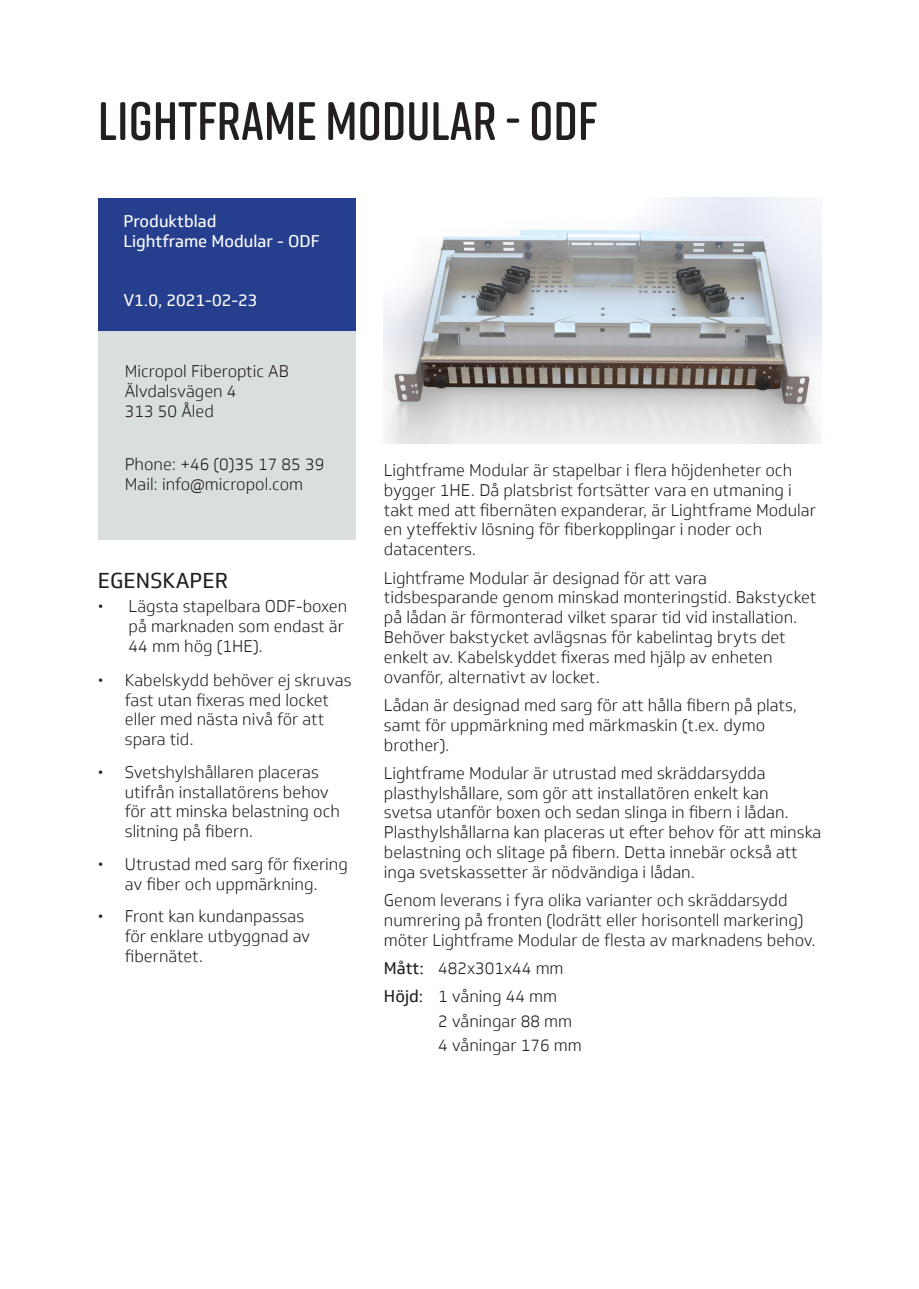
<style>
.page{position:relative;width:919px;height:1289px;background:#fff}
.page>*{position:absolute;margin:0;border:0;box-sizing:border-box;transform-origin:0 0}
.t1{font:600 54px "Rift Soft";color:#231f20}
.Brödtext{font:21px "Soleto";color:#231f20}
.Brödtext-2{font:300 16.5px/19.8px "Soleto";color:#231f20}
.t2{font:16.5px "Soleto";color:#fff}
.s1{font-weight:400}
</style>
<div class="page">
<div style="left:98px;top:312px;width:258px;height:227px;background:#d9dfdf"></div>
<div style="left:98px;top:198px;width:258px;height:132px;background:#253f8e"></div>
<img style="left:384px;top:198px;width:437px;height:245px">
<p class="t1" style="left:98px;top:83px;width:501px">LIGHTFRAME MODULAR - ODF</p>
<p class="t2" style="left:123px;top:211px;width:95px">Produktblad</p>
<p class="t2" style="left:123px;top:231px;width:198px">Lightframe Modular - ODF</p>
<p class="t2" style="left:123px;top:290px;width:136px">V1.0, 2021-02-23</p>
<p class="Brödtext-2" style="left:125px;top:361px;width:165px">Micropol Fiberoptic AB</p>
<p class="Brödtext-2" style="left:125px;top:381px;width:113px">Älvdalsvägen 4</p>
<p class="Brödtext-2" style="left:125px;top:401px;width:91px">313 50 Åled</p>
<p class="Brödtext-2" style="left:125px;top:454px;width:201px">Phone: +46 (0)35 17 85 39</p>
<p class="Brödtext-2" style="left:125px;top:474px;width:180px">Mail: info@micropol.com</p>
<p class="Brödtext" style="left:98px;top:567px;width:131px">EGENSKAPER</p>
<p class="Brödtext-2" style="left:129px;top:596px;width:220px;text-indent:-31px">• Lägsta stapelbara ODF-boxen på marknaden som endast är<br>44 mm hög (1HE).</p>
<p class="Brödtext-2" style="left:125px;top:670px;width:228px;text-indent:-27px">• Kabelskydd behöver ej skruvas fast utan fixeras med locket eller med nästa nivå för att spara tid.</p>
<p class="Brödtext-2" style="left:125px;top:762px;width:217px;text-indent:-27px">• Svetshylshållaren placeras utifrån installatörens behov för att minska belastning och slitning på fibern.</p>
<p class="Brödtext-2" style="left:98px;top:854px;width:251px;text-align:center">• Utrustad med sarg för fixering av fiber och uppmärkning.</p>
<p class="Brödtext-2" style="left:125px;top:906px;width:187px;text-indent:-27px">• Front kan kundanpassas för enklare utbyggnad av fibernätet.</p>
<p class="Brödtext-2" style="left:384px;top:460px;width:433px">Lightframe Modular är stapelbar i flera höjdenheter och bygger 1HE. Då platsbrist fortsätter vara en utmaning i takt med att fibernäten expanderar, är Lightframe Modular en yteffektiv lösning för fiberkopplingar i noder och datacenters.</p>
<p class="Brödtext-2" style="left:384px;top:568px;width:434px">Lightframe Modular är designad för att vara tidsbesparande genom minskad monteringstid. Bakstycket på lådan är förmonterad vilket sparar tid vid installation.<br>Behöver bakstycket avlägsnas för kabelintag bryts det enkelt av. Kabelskyddet fixeras med hjälp av enheten ovanför, alternativt av locket.</p>
<p class="Brödtext-2" style="left:384px;top:695px;width:414px">Lådan är designad med sarg för att hålla fibern på plats, samt för uppmärkning med märkmaskin (t.ex. dymo brother).</p>
<p class="Brödtext-2" style="left:384px;top:763px;width:439px">Lightframe Modular är utrustad med skräddarsydda plasthylshållare, som gör att installatören enkelt kan<br>svetsa utanför boxen och sedan slinga in fibern i lådan.<br>Plasthylshållarna kan placeras ut efter behov för att minska belastning och slitage på fibern. Detta innebär också att inga svetskassetter är nödvändiga i lådan.</p>
<p class="Brödtext-2" style="left:384px;top:890px;width:433px">Genom leverans i fyra olika varianter och skräddarsydd numrering på fronten (lodrätt eller horisontell markering) möter Lightframe Modular de flesta av marknadens behov.</p>
<p class="Brödtext-2" style="left:384px;top:958px;width:181px"><span class="s1">Mått:</span> 482x301x44 mm</p>
<p class="Brödtext-2" style="left:384px;top:986px;width:175px"><span class="s1">Höjd:</span> 1 våning 44 mm</p>
<p class="Brödtext-2" style="left:438px;top:1010px;width:136px">2 våningar 88 mm</p>
<p class="Brödtext-2" style="left:438px;top:1034px;width:145px">4 våningar 176 mm</p>
</div>
